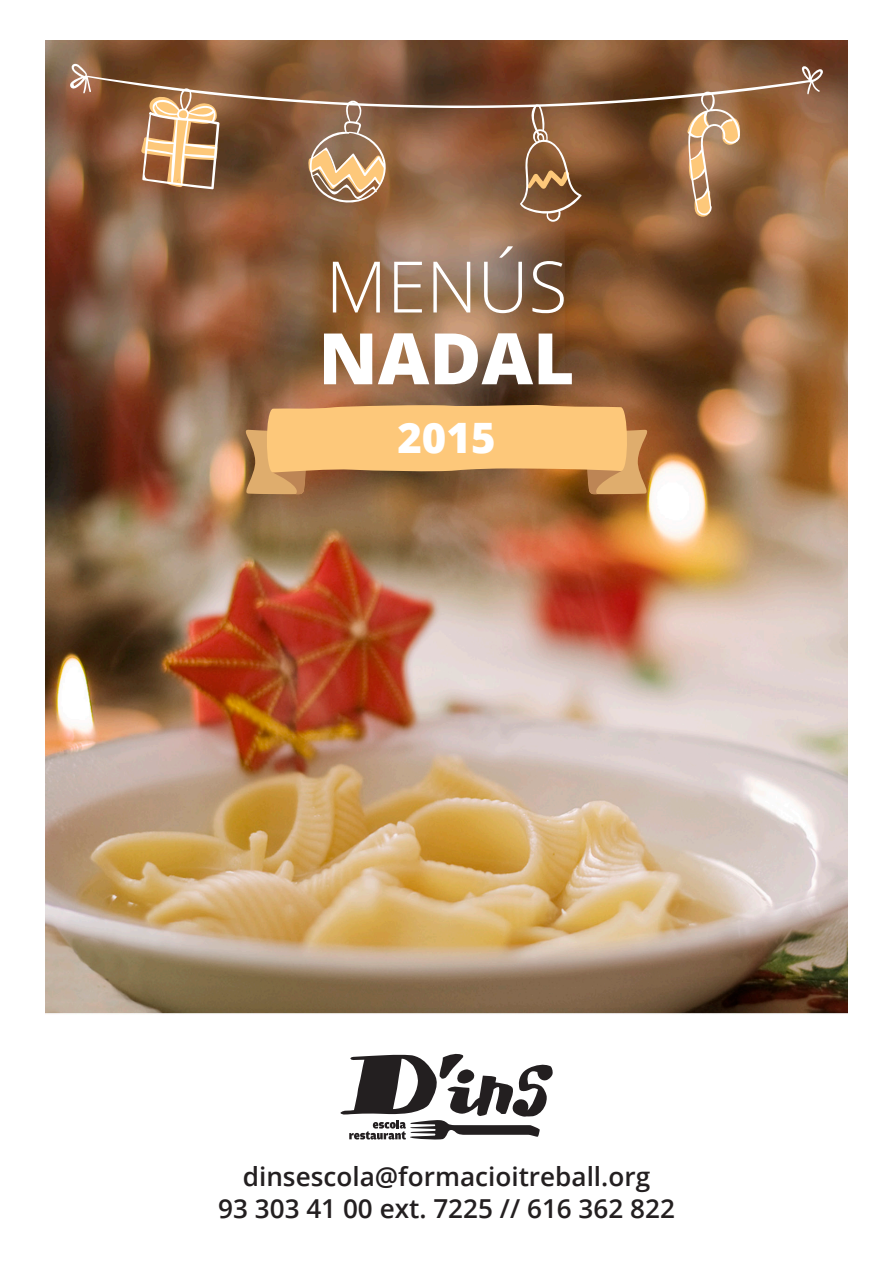
<style>
.page{position:relative;width:893px;height:1263px;background:#fff}
.page>*{position:absolute;margin:0;border:0;box-sizing:border-box;transform-origin:0 0}
.t1{font:300 71.1px "Open Sans";color:#fff}
.t2{font:800 71.1px "Open Sans";color:#fff}
.t3{font:800 41.85px "Open Sans";color:#fff}
.t4{font:600 26.1px/31.3px "Open Sans";color:#231f20;text-align:center}
</style>
<div class="page">
<img style="left:46px;top:40px;width:801px;height:974px">
<svg style="left:67px;top:63px;width:758px;height:159px;background:#8f6443"></svg>
<svg style="left:340px;top:1053px;width:213px;height:87px"></svg>
<svg style="left:240px;top:404px;width:413px;height:92px;background:#d6a362"></svg>
<h1 class="t1" style="left:326px;top:238px;width:243px">MENÚS</h1>
<h1 class="t2" style="left:318px;top:304px;width:257px">NADAL</h1>
<h2 class="t3" style="left:397px;top:406px;width:100px">2015</h2>
<p class="t4" style="left:218px;top:1160px;width:458px">dinsescola@formacioitreball.org<br>93 303 41 00 ext. 7225 // 616 362 822</p>
</div>
